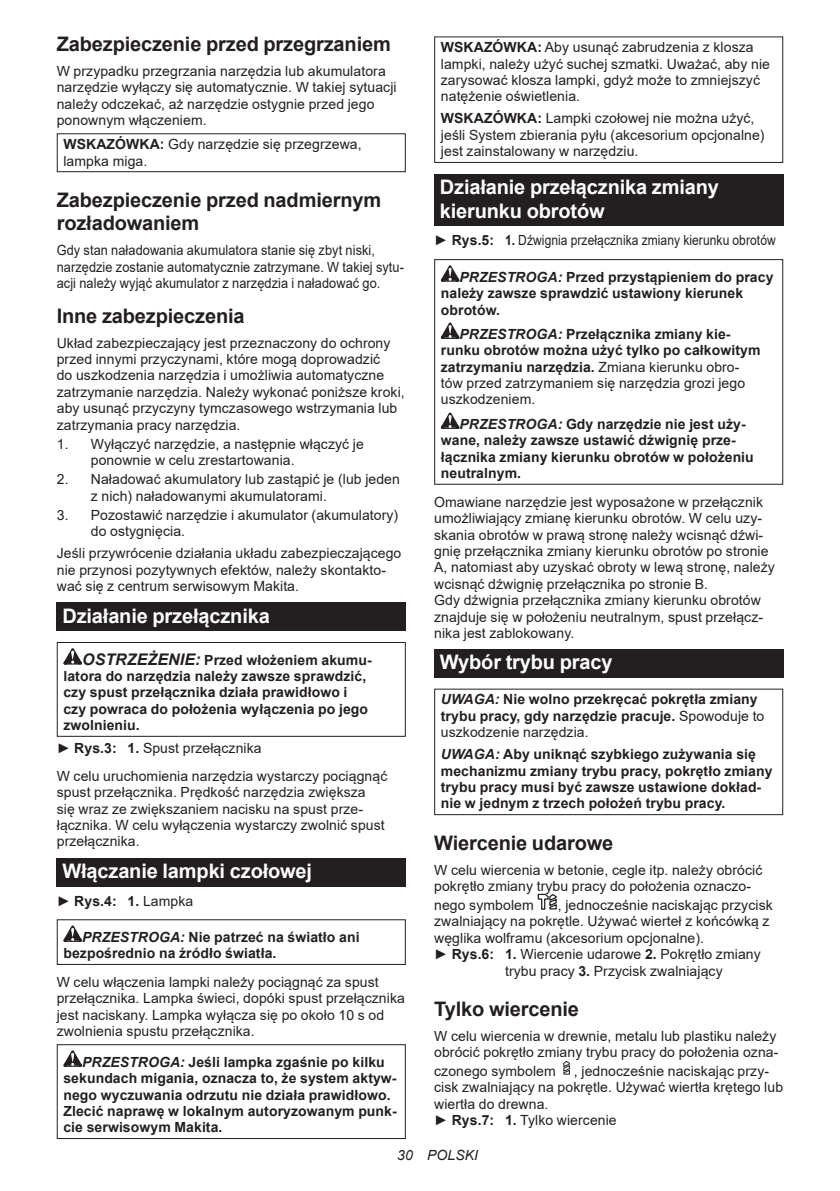
<style>
.page{position:relative;width:840px;height:1191px;background:#fff}
.page>*{position:absolute;margin:0;border:0;box-sizing:border-box;transform-origin:0 0}
.t1{font:700 20px/23.4px "Arial";letter-spacing:-.01em;color:#231f20}
.t2{font:700 20px/23.4px "Arial";letter-spacing:-.01em;color:#fff}
.t3{font:14px/16.4px "Arial";letter-spacing:.005em;color:#231f20}
.t4{font:700 14px/16.4px "Arial";letter-spacing:.005em;color:#231f20}
.t5{font:14px/16.4px "Arial";letter-spacing:.005em;color:#231f20;scale:.91 1}
.t6{font:italic 14px "Arial";letter-spacing:.005em;color:#231f20}
.s1{font-weight:700}
.s2{font-style:italic;font-size:16px}
.s3{font-weight:400}
.s4{font-style:italic}
</style>
<div class="page">
<div style="left:57px;top:133px;width:348px;height:39px;border:1px solid #231f20"></div>
<div style="left:57px;top:602px;width:348px;height:29px;background:#231f20"></div>
<svg style="left:63px;top:648px;width:19px;height:16px"></svg>
<div style="left:57px;top:642px;width:348px;height:95px;border:1px solid #231f20"></div>
<div style="left:57px;top:858px;width:348px;height:28px;background:#231f20"></div>
<svg style="left:63px;top:925px;width:19px;height:17px"></svg>
<div style="left:57px;top:919px;width:348px;height:46px;border:1px solid #231f20"></div>
<svg style="left:63px;top:1050px;width:19px;height:16px"></svg>
<div style="left:57px;top:1044px;width:348px;height:95px;border:1px solid #231f20"></div>
<div style="left:434px;top:36px;width:348px;height:127px;border:1px solid #231f20"></div>
<div style="left:434px;top:174px;width:348px;height:52px;background:#231f20"></div>
<svg style="left:440px;top:265px;width:19px;height:17px"></svg>
<svg style="left:440px;top:322px;width:19px;height:17px"></svg>
<svg style="left:440px;top:412px;width:19px;height:17px"></svg>
<div style="left:434px;top:259px;width:348px;height:226px;border:1px solid #231f20"></div>
<div style="left:434px;top:649px;width:348px;height:28px;background:#231f20"></div>
<div style="left:434px;top:688px;width:348px;height:127px;border:1px solid #231f20"></div>
<svg style="left:537px;top:893px;width:20px;height:17px"></svg>
<svg style="left:563px;top:1061px;width:7px;height:13px"></svg>
<h1 class="t1" style="left:57px;top:33px;width:335px">Zabezpieczenie przed przegrzaniem</h1>
<p class="t3" style="left:57px;top:63px;width:341px">W przypadku przegrzania narzędzia lub akumulatora narzędzie wyłączy się automatycznie. W takiej sytuacji należy odczekać, aż narzędzie ostygnie przed jego ponownym włączeniem.</p>
<p class="t3" style="left:63px;top:136px;width:299px"><span class="s1">WSKAZÓWKA:</span> Gdy narzędzie się przegrzewa, lampka miga.</p>
<h1 class="t1" style="left:57px;top:188px;width:326px">Zabezpieczenie przed nadmiernym rozładowaniem</h1>
<p class="t5" style="left:57px;top:242px;width:383px">Gdy stan naładowania akumulatora stanie się zbyt niski, narzędzie zostanie automatycznie zatrzymane. W takiej sytu&shy;acji należy wyjąć akumulator z narzędzia i naładować go.</p>
<h1 class="t1" style="left:57px;top:304px;width:189px">Inne zabezpieczenia</h1>
<p class="t3" style="left:57px;top:334px;width:349px">Układ zabezpieczający jest przeznaczony do ochrony przed innymi przyczynami, które mogą doprowadzić<br>do uszkodzenia narzędzia i umożliwia automatyczne zatrzymanie narzędzia. Należy wykonać poniższe kroki, aby usunąć przyczyny tymczasowego wstrzymania lub zatrzymania pracy narzędzia.</p>
<p class="t3" style="left:91px;top:435px;width:274px;text-indent:-34px">1. Wyłączyć narzędzie, a następnie włączyć je ponownie w celu zrestartowania.</p>
<p class="t3" style="left:91px;top:471px;width:310px;text-indent:-34px">2. Naładować akumulatory lub zastąpić je (lub jeden z nich) naładowanymi akumulatorami.</p>
<p class="t3" style="left:91px;top:507px;width:309px;text-indent:-34px">3. Pozostawić narzędzie i akumulator (akumulatory) do ostygnięcia.</p>
<p class="t3" style="left:57px;top:545px;width:346px">Jeśli przywrócenie działania układu zabezpieczającego nie przynosi pozytywnych efektów, należy skontakto&shy;wać się z centrum serwisowym Makita.</p>
<h1 class="t2" style="left:62px;top:604px;width:209px">Działanie przełącznika</h1>
<p class="t4" style="left:63px;top:651px;width:309px;text-indent:19px"><span class="s2">OSTRZEŻENIE:</span> Przed włożeniem akumu&shy;latora do narzędzia należy zawsze sprawdzić, czy spust przełącznika działa prawidłowo i czy powraca do położenia wyłączenia po jego zwolnieniu.</p>
<p class="t3" style="left:57px;top:734px;width:332px;line-height:27.8px">► <span class="s1">Rys.3: 1.</span> Spust przełącznika<br>W celu uruchomienia narzędzia wystarczy pociągnąć</p>
<p class="t3" style="left:57px;top:784px;width:329px">spust przełącznika. Prędkość narzędzia zwiększa się wraz ze zwiększaniem nacisku na spust prze&shy;łącznika. W celu wyłączenia wystarczy zwolnić spust przełącznika.</p>
<h1 class="t2" style="left:62px;top:859px;width:251px">Włączanie lampki czołowej</h1>
<p class="t4" style="left:57px;top:892px;width:138px"><span class="s3">►</span> Rys.4: 1. <span class="s3">Lampka</span></p>
<p class="t4" style="left:63px;top:929px;width:297px;text-indent:19px"><span class="s4">PRZESTROGA:</span> Nie patrzeć na światło ani bezpośrednio na źródło światła.</p>
<p class="t3" style="left:57px;top:973px;width:349px">W celu włączenia lampki należy pociągnąć za spust przełącznika. Lampka świeci, dopóki spust przełącznika jest naciskany. Lampka wyłącza się po około 10 s od zwolnienia spustu przełącznika.</p>
<p class="t4" style="left:63px;top:1053px;width:334px;text-indent:19px"><span class="s4">PRZESTROGA:</span> Jeśli lampka zgaśnie po kilku sekundach migania, oznacza to, że system aktyw&shy;nego wyczuwania odrzutu nie działa prawidłowo.<br>Zlecić naprawę w lokalnym autoryzowanym punk&shy;cie serwisowym Makita.</p>
<p class="t3" style="left:440px;top:39px;width:330px"><span class="s1">WSKAZÓWKA:</span> Aby usunąć zabrudzenia z klosza lampki, należy użyć suchej szmatki. Uważać, aby nie zarysować klosza lampki, gdyż może to zmniejszyć natężenie oświetlenia.</p>
<p class="t3" style="left:440px;top:110px;width:325px"><span class="s1">WSKAZÓWKA:</span> Lampki czołowej nie można użyć, jeśli System zbierania pyłu (akcesorium opcjonalne) jest zainstalowany w narzędziu.</p>
<h1 class="t2" style="left:439px;top:176px;width:280px">Działanie przełącznika zmiany kierunku obrotów</h1>
<p class="t3" style="left:434px;top:232px;width:343px">► <span class="s1">Rys.5: 1.</span> Dźwignia przełącznika zmiany kierunku obrotów</p>
<p class="t4" style="left:440px;top:269px;width:334px;text-indent:19px"><span class="s4">PRZESTROGA:</span> Przed przystąpieniem do pracy należy zawsze sprawdzić ustawiony kierunek obrotów.</p>
<p class="t4" style="left:440px;top:326px;width:321px;text-indent:19px"><span class="s4">PRZESTROGA:</span> Przełącznika zmiany kie&shy;runku obrotów można użyć tylko po całkowitym zatrzymaniu narzędzia. <span class="s3">Zmiana kierunku obro&shy;tów przed zatrzymaniem się narzędzia grozi jego uszkodzeniem.</span></p>
<p class="t4" style="left:440px;top:416px;width:314px;text-indent:19px"><span class="s4">PRZESTROGA:</span> Gdy narzędzie nie jest uży&shy;wane, należy zawsze ustawić dźwignię prze&shy;łącznika zmiany kierunku obrotów w położeniu neutralnym.</p>
<p class="t3" style="left:434px;top:493px;width:342px">Omawiane narzędzie jest wyposażone w przełącznik umożliwiający zmianę kierunku obrotów. W celu uzy&shy;skania obrotów w prawą stronę należy wcisnąć dźwi&shy;gnię przełącznika zmiany kierunku obrotów po stronie A, natomiast aby uzyskać obroty w lewą stronę, należy wcisnąć dźwignię przełącznika po stronie B.<br>Gdy dźwignia przełącznika zmiany kierunku obrotów znajduje się w położeniu neutralnym, spust przełącz&shy;nika jest zablokowany.</p>
<h1 class="t2" style="left:439px;top:650px;width:174px">Wybór trybu pracy</h1>
<p class="t4" style="left:440px;top:691px;width:325px"><span class="s4">UWAGA:</span> Nie wolno przekręcać pokrętła zmiany trybu pracy, gdy narzędzie pracuje. <span class="s3">Spowoduje to uszkodzenie narzędzia.</span></p>
<p class="t4" style="left:440px;top:746px;width:333px"><span class="s4">UWAGA:</span> Aby uniknąć szybkiego zużywania się mechanizmu zmiany trybu pracy, pokrętło zmiany trybu pracy musi być zawsze ustawione dokład&shy;nie w jednym z trzech położeń trybu pracy.</p>
<h1 class="t1" style="left:434px;top:831px;width:180px">Wiercenie udarowe</h1>
<p class="t3" style="left:434px;top:861px;width:329px">W celu wiercenia w betonie, cegle itp. należy obrócić pokrętło zmiany trybu pracy do położenia oznaczo-</p>
<p class="t3" style="left:434px;top:896px;width:101px">nego symbolem</p>
<p class="t3" style="left:557px;top:896px;width:216px">, jednocześnie naciskając przycisk</p>
<p class="t3" style="left:434px;top:913px;width:337px">zwalniający na pokrętle. Używać wierteł z końcówką z</p>
<p class="t3" style="left:434px;top:929px;width:271px">węglika wolframu (akcesorium opcjonalne).</p>
<p class="t3" style="left:434px;top:946px;width:328px">► <span class="s1">Rys.6: 1.</span> Wiercenie udarowe <span class="s1">2.</span> Pokrętło zmiany</p>
<p class="t3" style="left:504px;top:962px;width:219px">trybu pracy <span class="s1">3.</span> Przycisk zwalniający</p>
<h1 class="t1" style="left:434px;top:997px;width:146px">Tylko wiercenie</h1>
<p class="t3" style="left:434px;top:1027px;width:345px">W celu wiercenia w drewnie, metalu lub plastiku należy obrócić pokrętło zmiany trybu pracy do położenia ozna-</p>
<p class="t3" style="left:434px;top:1062px;width:123px">czonego symbolem</p>
<p class="t3" style="left:434px;top:1062px;width:350px;text-indent:140px">, jednocześnie naciskając przy&shy;cisk zwalniający na pokrętle. Używać wiertła krętego lub wiertła do drewna.<br>► <span class="s1">Rys.7: 1.</span> Tylko wiercenie</p>
<p class="t6" style="left:397px;top:1146px;width:82px">30 POLSKI</p>
</div>
